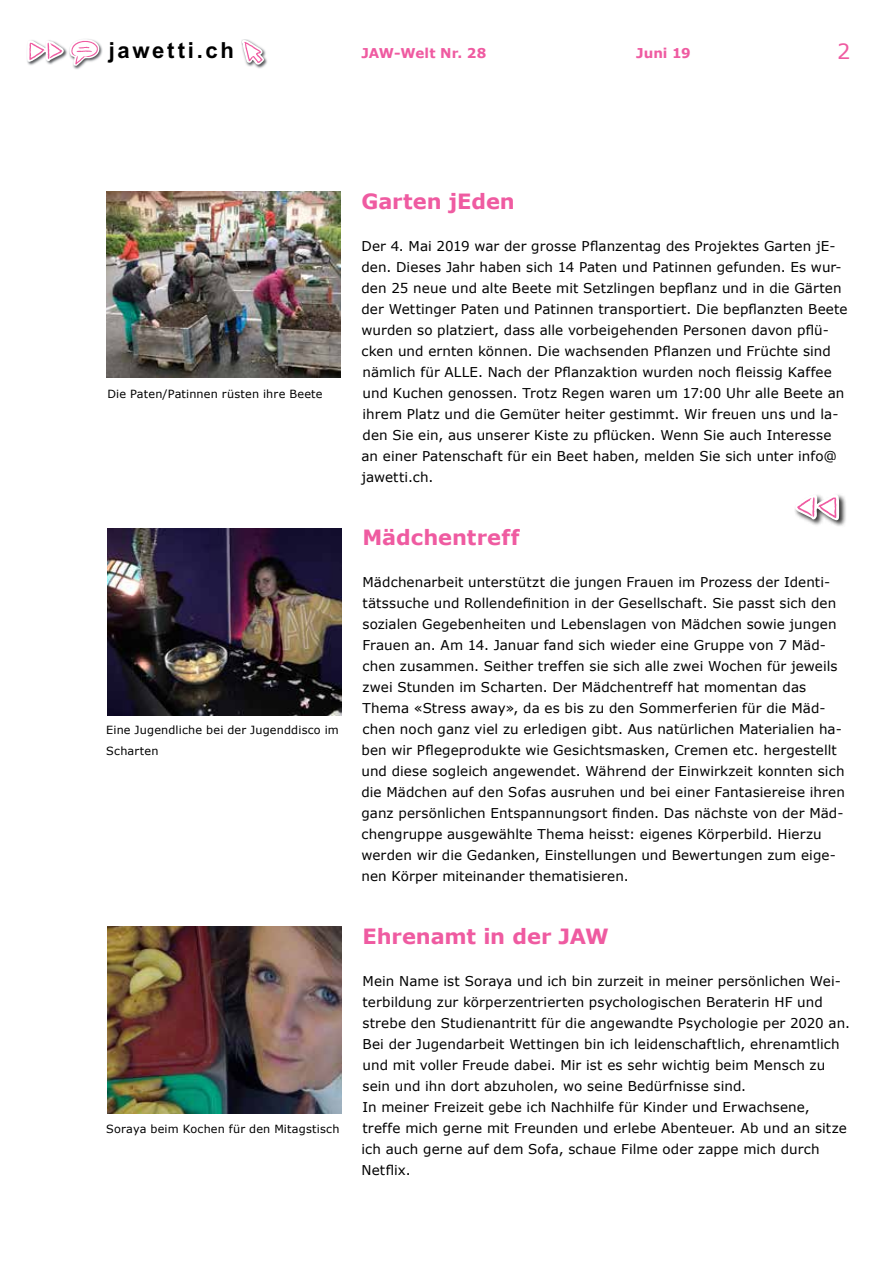
<style>
.page{position:relative;width:893px;height:1263px;background:#fff}
.page>*{position:absolute;margin:0;border:0;box-sizing:border-box;transform-origin:0 0}
.t1{font:700 30.9px "Utsaah";letter-spacing:.085em;color:#000}
.t2{font:700 21px "Verdana";letter-spacing:-.005em;color:#ef5ba1}
.t3{font:21px "Verdana";color:#ef5ba1}
.t4{font:13.5px/21px "Verdana";letter-spacing:.005em;color:#000}
.t5{font:700 13.5px "Verdana";letter-spacing:.005em;color:#ef5ba1}
.t6{font:11.25px/21px "Verdana";letter-spacing:.015em;color:#000}
</style>
<div class="page">
<img style="left:73px;top:46px;width:30px;height:23px">
<svg style="left:27px;top:39px;width:74px;height:27px"></svg>
<img style="left:241px;top:40px;width:26px;height:28px">
<svg style="left:242px;top:39px;width:22px;height:26px"></svg>
<div style="left:794px;top:493px;width:53px;height:35px;background:#000;opacity:.8"></div>
<svg style="left:795px;top:494px;width:44px;height:28px"></svg>
<img style="left:107px;top:528px;width:234px;height:187px">
<img style="left:106px;top:191px;width:234px;height:187px">
<img style="left:107px;top:926px;width:234px;height:187px">
<h1 class="t1" style="left:109px;top:35px;width:127px">jawetti.ch</h1>
<p class="t5" style="left:361px;top:43px;width:126px">JAW-Welt Nr. 28</p>
<p class="t5" style="left:636px;top:43px;width:56px">Juni 19</p>
<h2 class="t3" style="left:837px;top:37px;width:15px">2</h2>
<p class="t6" style="left:107px;top:383px;width:217px">Die Paten/Patinnen rüsten ihre Beete</p>
<p class="t6" style="left:106px;top:719px;width:234px">Eine Jugendliche bei der Jugenddisco im<br>Scharten</p>
<p class="t6" style="left:106px;top:1118px;width:235px">Soraya beim Kochen für den Mitagstisch</p>
<h2 class="t2" style="left:361px;top:187px;width:155px">Garten jEden</h2>
<p class="t4" style="left:361px;top:236px;width:488px">Der 4. Mai 2019 war der grosse Pflanzentag des Projektes Garten jE&shy;den. Dieses Jahr haben sich 14 Paten und Patinnen gefunden. Es wur&shy;den 25 neue und alte Beete mit Setzlingen bepflanz und in die Gärten der Wettinger Paten und Patinnen transportiert. Die bepflanzten Beete wurden so platziert, dass alle vorbeigehenden Personen davon pflü&shy;cken und ernten können. Die wachsenden Pflanzen und Früchte sind nämlich für ALLE. Nach der Pflanzaktion wurden noch fleissig Kaffee und Kuchen genossen. Trotz Regen waren um 17:00 Uhr alle Beete an ihrem Platz und die Gemüter heiter gestimmt. Wir freuen uns und la&shy;den Sie ein, aus unserer Kiste zu pflücken. Wenn Sie auch Interesse an einer Patenschaft für ein Beet haben, melden Sie sich unter info@ jawetti.ch.</p>
<h2 class="t2" style="left:362px;top:523px;width:159px">Mädchentreff</h2>
<p class="t4" style="left:361px;top:572px;width:485px">Mädchenarbeit unterstützt die jungen Frauen im Prozess der Identi&shy;tätssuche und Rollendefinition in der Gesellschaft. Sie passt sich den sozialen Gegebenheiten und Lebenslagen von Mädchen sowie jungen Frauen an. Am 14. Januar fand sich wieder eine Gruppe von 7 Mäd&shy;chen zusammen. Seither treffen sie sich alle zwei Wochen für jeweils zwei Stunden im Scharten. Der Mädchentreff hat momentan das Thema «Stress away», da es bis zu den Sommerferien für die Mäd&shy;chen noch ganz viel zu erledigen gibt. Aus natürlichen Materialien ha&shy;ben wir Pflegeprodukte wie Gesichtsmasken, Cremen etc. hergestellt und diese sogleich angewendet. Während der Einwirkzeit konnten sich die Mädchen auf den Sofas ausruhen und bei einer Fantasiereise ihren ganz persönlichen Entspannungsort finden. Das nächste von der Mäd&shy;chengruppe ausgewählte Thema heisst: eigenes Körperbild. Hierzu werden wir die Gedanken, Einstellungen und Bewertungen zum eige&shy;nen Körper miteinander thematisieren.</p>
<h2 class="t2" style="left:362px;top:922px;width:248px">Ehrenamt in der JAW</h2>
<p class="t4" style="left:361px;top:971px;width:490px">Mein Name ist Soraya und ich bin zurzeit in meiner persönlichen Wei&shy;terbildung zur körperzentrierten psychologischen Beraterin HF und strebe den Studienantritt für die angewandte Psychologie per 2020 an.<br>Bei der Jugendarbeit Wettingen bin ich leidenschaftlich, ehrenamtlich und mit voller Freude dabei. Mir ist es sehr wichtig beim Mensch zu sein und ihn dort abzuholen, wo seine Bedürfnisse sind.<br>In meiner Freizeit gebe ich Nachhilfe für Kinder und Erwachsene, treffe mich gerne mit Freunden und erlebe Abenteuer. Ab und an sitze ich auch gerne auf dem Sofa, schaue Filme oder zappe mich durch Netflix.</p>
</div>
